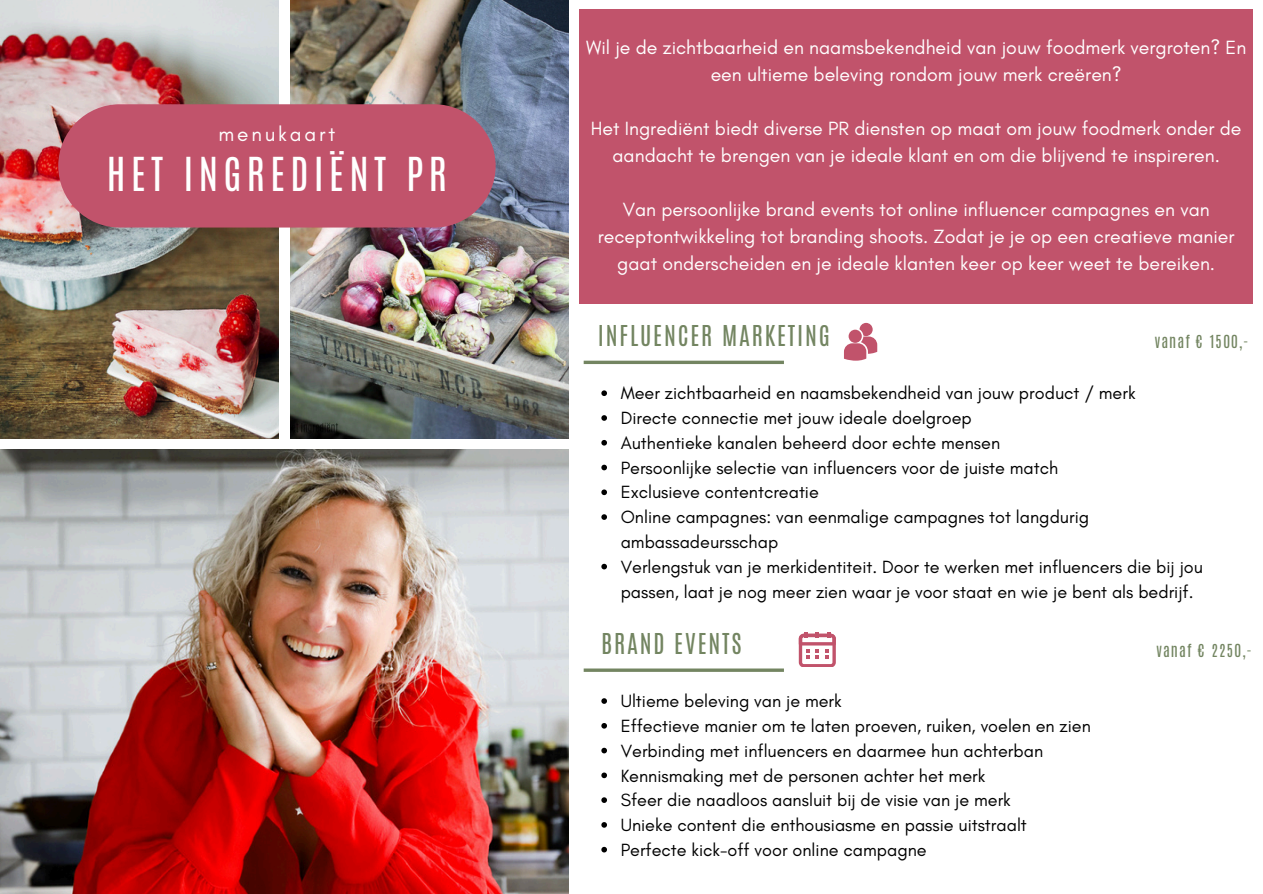
<style>
.page{position:relative;width:1263px;height:894px;background:#fff}
.page>*{position:absolute;margin:0;border:0;box-sizing:border-box;transform-origin:0 0}
.t1{font:39px "Antonio";letter-spacing:.135em;color:#fff}
.t2{font:24px "Antonio";letter-spacing:.075em;color:#738561}
.t3{font:20.7px "Glacial Indifference";letter-spacing:.135em;color:#fff}
.t4{font:19.5px/27px "Glacial Indifference";color:#fff;text-align:center}
.t5{font:18px/24.8px "Glacial Indifference";color:#000}
.t6{font:18px "Glacial Indifference";color:#fff}
.t7{font:15px "Antonio";letter-spacing:.075em;color:#738561}
</style>
<div class="page">
<img style="left:0;top:0;width:278px;height:438px">
<img style="left:290px;top:0;width:278px;height:438px">
<img style="left:0;top:449px;width:568px;height:444px">
<div style="left:58px;top:104px;width:438px;height:123px;background:#c1536b;border-radius:62px"></div>
<div style="left:579px;top:9px;width:674px;height:294px;background:#c1536b"></div>
<hr style="left:584px;top:668px;width:200px;height:3px;background:#738561">
<svg style="left:584px;top:360px;width:200px;height:4px"></svg>
<svg style="left:844px;top:323px;width:33px;height:37px"></svg>
<svg style="left:799px;top:632px;width:37px;height:34px"></svg>
<svg style="left:601px;top:390px;width:6px;height:6px"></svg>
<svg style="left:601px;top:415px;width:6px;height:5px"></svg>
<svg style="left:601px;top:440px;width:6px;height:5px"></svg>
<svg style="left:601px;top:464px;width:6px;height:6px"></svg>
<svg style="left:601px;top:489px;width:6px;height:6px"></svg>
<svg style="left:601px;top:514px;width:6px;height:5px"></svg>
<svg style="left:601px;top:563px;width:6px;height:6px"></svg>
<svg style="left:601px;top:698px;width:6px;height:5px"></svg>
<svg style="left:601px;top:723px;width:6px;height:5px"></svg>
<svg style="left:601px;top:747px;width:6px;height:6px"></svg>
<svg style="left:601px;top:772px;width:6px;height:6px"></svg>
<svg style="left:601px;top:797px;width:6px;height:5px"></svg>
<svg style="left:601px;top:822px;width:6px;height:5px"></svg>
<svg style="left:601px;top:846px;width:6px;height:6px"></svg>
<h4 class="t3" style="left:219px;top:122px;width:118px">menukaart</h4>
<h4 class="t1" style="left:107px;top:146px;width:342px">HET INGREDIËNT PR</h4>
<h3 class="t4" style="left:586px;top:33px;width:662px">Wil je de zichtbaarheid en naamsbekendheid van jouw foodmerk vergroten? En een ultieme beleving rondom jouw merk creëren?</h3>
<h3 class="t4" style="left:591px;top:114px;width:652px">Het Ingrediënt biedt diverse PR diensten op maat om jouw foodmerk onder de aandacht te brengen van je ideale klant en om die blijvend te inspireren.</h3>
<h4 class="t4" style="left:598px;top:195px;width:638px">Van persoonlijke brand events tot online influencer campagnes en van receptontwikkeling tot branding shoots. Zodat je je op een creatieve manier gaat onderscheiden en je ideale klanten keer op keer weet te bereiken.</h4>
<h3 class="t6" style="left:888px;top:37px;width:70px">creëren?</h3>
<h1 class="t6" style="left:762px;top:111px;width:316px">aandacht te brengen van je ideale klant.</h1>
<p class="t2" style="left:598px;top:318px;width:234px">INFLUENCER MARKETING</p>
<p class="t7" style="left:1155px;top:331px;width:95px">vanaf € 1500,-</p>
<p class="t5" style="left:621px;top:380px;width:516px">Meer zichtbaarheid en naamsbekendheid van jouw product / merk</p>
<p class="t5" style="left:621px;top:405px;width:353px">Directe connectie met jouw ideale doelgroep</p>
<p class="t5" style="left:621px;top:430px;width:381px">Authentieke kanalen beheerd door echte mensen</p>
<p class="t5" style="left:621px;top:455px;width:439px">Persoonlijke selectie van influencers voor de juiste match</p>
<p class="t5" style="left:621px;top:479px;width:200px">Exclusieve contentcreatie</p>
<p class="t5" style="left:621px;top:504px;width:470px">Online campagnes: van eenmalige campagnes tot langdurig ambassadeursschap</p>
<p class="t5" style="left:621px;top:554px;width:584px">Verlengstuk van je merkidentiteit. Door te werken met influencers die bij jou passen, laat je nog meer zien waar je voor staat en wie je bent als bedrijf.</p>
<h2 class="t2" style="left:601px;top:626px;width:142px">BRAND EVENTS</h2>
<h2 class="t5" style="left:621px;top:688px;width:223px">Ultieme beleving van je merk</h2>
<p class="t5" style="left:621px;top:713px;width:472px">Effectieve manier om te laten proeven, ruiken, voelen en zien</p>
<p class="t5" style="left:621px;top:737px;width:424px">Verbinding met influencers en daarmee hun achterban</p>
<p class="t5" style="left:621px;top:762px;width:366px">Kennismaking met de personen achter het merk</p>
<p class="t5" style="left:621px;top:787px;width:392px">Sfeer die naadloos aansluit bij de visie van je merk</p>
<p class="t5" style="left:621px;top:812px;width:408px">Unieke content die enthousiasme en passie uitstraalt</p>
<p class="t5" style="left:621px;top:836px;width:308px">Perfecte kick-off voor online campagne</p>
<p class="t7" style="left:1156px;top:639px;width:97px">vanaf € 2250,-</p>
</div>
